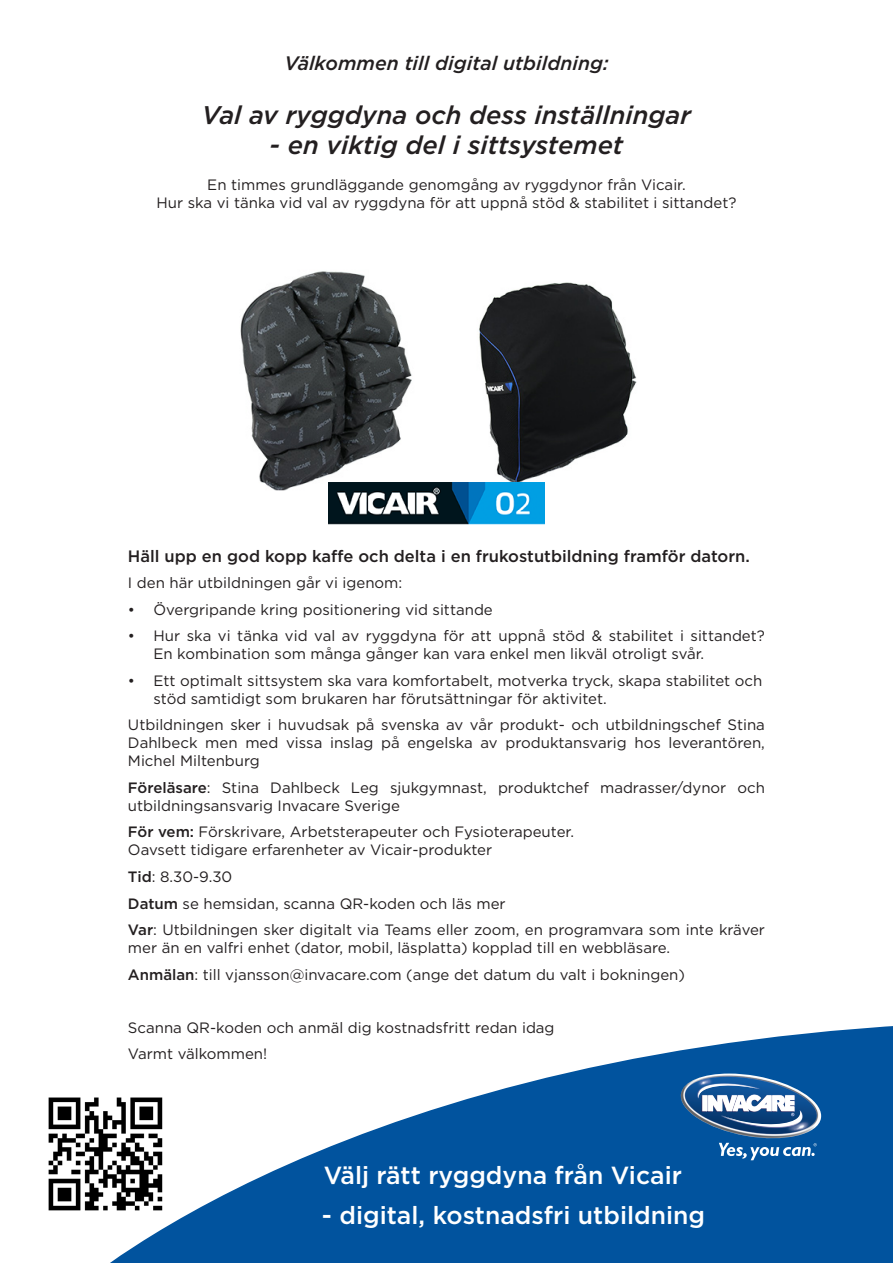
<style>
.page{position:relative;width:893px;height:1263px;background:#fff}
.page>*{position:absolute;margin:0;border:0;box-sizing:border-box;transform-origin:0 0}
.t1{font:italic 500 25.5px "Gotham";color:#231f20}
.t2{font:500 24.75px "Gotham";color:#fff}
.t3{font:italic 500 19.5px "Gotham";color:#231f20}
.t4{font:500 16.5px "Gotham";color:#231f20}
.t5{font:15px/18px "Gotham";color:#231f20}
.s1{font-weight:500}
</style>
<div class="page">
<svg style="left:110px;top:1026px;width:783px;height:237px;fill:#01539e"></svg>
<img style="left:680px;top:1073px;width:141px;height:69px">
<svg style="left:698px;top:1081px;width:104px;height:49px"></svg>
<svg style="left:719px;top:1143px;width:98px;height:17px"></svg>
<img style="left:48px;top:1084px;width:118px;height:130px">
<img style="left:240px;top:271px;width:210px;height:220px">
<img style="left:473px;top:282px;width:164px;height:201px">
<img style="left:328px;top:483px;width:217px;height:42px">
<p class="t3" style="left:284px;top:50px;width:326px">Välkommen till digital utbildning:</p>
<p class="t1" style="left:202px;top:98px;width:490px">Val av ryggdyna och dess inställningar</p>
<p class="t1" style="left:270px;top:128px;width:355px">- en viktig del i sittsystemet</p>
<p class="t5" style="left:207px;top:176px;width:480px">En timmes grundläggande genomgång av ryggdynor från Vicair.</p>
<p class="t5" style="left:156px;top:194px;width:581px">Hur ska vi tänka vid val av ryggdyna för att uppnå stöd &amp; stabilitet i sittandet?</p>
<p class="t4" style="left:128px;top:545px;width:623px">Häll upp en god kopp kaffe och delta i en frukostutbildning framför datorn.</p>
<p class="t5" style="left:128px;top:574px;width:276px">I den här utbildningen går vi igenom:</p>
<p class="t5" style="left:128px;top:600px;width:366px">• Övergripande kring positionering vid sittande</p>
<p class="t5" style="left:153px;top:627px;width:613px;text-indent:-26px">• Hur ska vi tänka vid val av ryggdyna för att uppnå stöd &amp; stabilitet i sittandet?<br>En kombination som många gånger kan vara enkel men likväl otroligt svår.</p>
<p class="t5" style="left:153px;top:671px;width:610px;text-indent:-26px">• Ett optimalt sittsystem ska vara komfortabelt, motverka tryck, skapa stabilitet och stöd samtidigt som brukaren har förutsättningar för aktivitet.</p>
<p class="t5" style="left:128px;top:716px;width:638px;text-align:justify">Utbildningen sker i huvudsak på svenska av vår produkt- och utbildningschef Stina Dahlbeck men med vissa inslag på engelska av produktansvarig hos leverantören, Michel Miltenburg</p>
<p class="t5" style="left:128px;top:778px;width:638px"><span class="s1">Föreläsare</span>: Stina Dahlbeck Leg sjukgymnast, produktchef madrasser/dynor och utbildningsansvarig Invacare Sverige</p>
<p class="t5" style="left:128px;top:823px;width:447px"><span class="s1">För vem:</span> Förskrivare, Arbetsterapeuter och Fysioterapeuter.<br>Oavsett tidigare erfarenheter av Vicair-produkter</p>
<p class="t5" style="left:128px;top:867px;width:106px"><span class="s1">Tid</span>: 8.30-9.30</p>
<p class="t5" style="left:128px;top:894px;width:379px"><span class="s1">Datum</span> se hemsidan, scanna QR-koden och läs mer</p>
<p class="t5" style="left:128px;top:920px;width:638px"><span class="s1">Var</span>: Utbildningen sker digitalt via Teams eller zoom, en programvara som inte kräver mer än en valfri enhet (dator, mobil, läsplatta) kopplad till en webbläsare.</p>
<p class="t5" style="left:128px;top:965px;width:558px"><span class="s1">Anmälan</span>: till vjansson@invacare.com (ange det datum du valt i bokningen)</p>
<p class="t5" style="left:128px;top:1018px;width:428px">Scanna QR-koden och anmäl dig kostnadsfritt redan idag</p>
<p class="t5" style="left:128px;top:1044px;width:141px">Varmt välkommen!</p>
<p class="t2" style="left:324px;top:1159px;width:360px">Välj rätt ryggdyna från Vicair</p>
<p class="t2" style="left:322px;top:1198px;width:385px">- digital, kostnadsfri utbildning</p>
</div>
